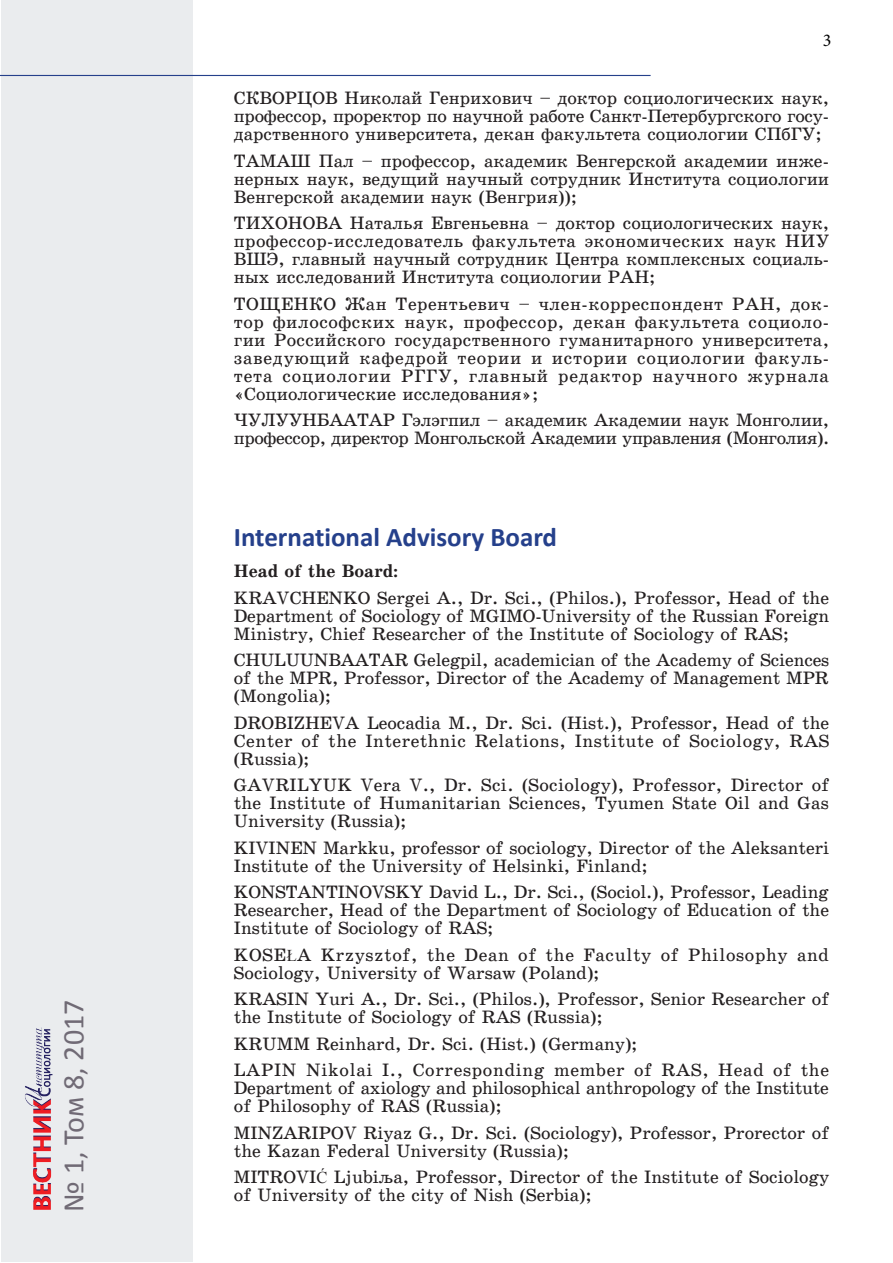
<style>
.page{position:relative;width:893px;height:1263px;background:#fff}
.page>*{position:absolute;margin:0;border:0;box-sizing:border-box;transform-origin:0 0}
.t1{font:30px "Calibri";color:#706a75}
.Заголовок_Редакция{font:700 27px "Calibri";color:#25408b}
.Список_Редакция2{font:18px/18px "School Book C";color:#231f20;text-align:justify}
.Список_Редакция2-2{font:18px/18px "School Book C";letter-spacing:-.02em;color:#231f20}
.Список_Редакция2-3{font:18px/18px "School Book C";letter-spacing:.035em;color:#231f20}
.Список_Редакция{font:18px "School Book C Bold";color:#231f20}
.t2{font:18px "Minion Pro";color:#000}
.s1{font-family:"Times New Roman";font-size:16.5px}
</style>
<div class="page">
<div style="left:1px;top:1px;width:192px;height:1261px;background:#eaecee"></div>
<hr style="left:0;top:75px;width:651px;height:1px;background:#25408b">
<img style="left:25px;top:1027px;width:28px;height:183px">
<h1 class="t1" style="left:55px;top:1212px;width:214px;rotate:-90deg">№ 1, Том 8, 2017</h1>
<p class="t2" style="left:823px;top:29px;width:10px">3</p>
<p class="Список_Редакция2" style="left:234px;top:89px;width:597px">СКВОРЦОВ Николай Генрихович – доктор социологических наук, профессор, проректор по научной работе Санкт-Петербургского госу&shy;дарственного университета, декан факультета социологии СПбГУ;</p>
<p class="Список_Редакция2" style="left:234px;top:152px;width:597px">ТАМАШ Пал – профессор, академик Венгерской академии инже&shy;нерных наук, ведущий научный сотрудник Института социологии Венгерской академии наук (Венгрия));</p>
<p class="Список_Редакция2" style="left:234px;top:214px;width:597px">ТИХОНОВА Наталья Евгеньевна – доктор социологических наук, профессор-исследователь факультета экономических наук НИУ ВШЭ, главный научный сотрудник Центра комплексных социаль&shy;ных исследований Института социологии РАН;</p>
<p class="Список_Редакция2" style="left:234px;top:295px;width:597px">ТОЩЕНКО Жан Терентьевич – член-корреспондент РАН, док&shy;тор философских наук, профессор, декан факультета социоло&shy;гии Российского государственного гуманитарного университета, заведующий кафедрой теории и истории социологии факуль&shy;тета социологии РГГУ, главный редактор научного журнала «Социологические исследования»;</p>
<p class="Список_Редакция2-2" style="left:234px;top:411px;width:597px">ЧУЛУУНБААТАР Гэлэгпил – академик Академии наук Монголии, профессор, директор Монгольской Академии управления (Монголия).</p>
<p class="Заголовок_Редакция" style="left:234px;top:520px;width:325px">International Advisory Board</p>
<p class="Список_Редакция" style="left:234px;top:561px;width:166px">Head of the Board:</p>
<p class="Список_Редакция2" style="left:234px;top:589px;width:597px">KRAVCHENKO Sergei A., Dr. Sci., (Philos.), Professor, Head of the Department of Sociology of MGIMO-University of the Russian Foreign Ministry, Chief Researcher of the Institute of Sociology of RAS;</p>
<p class="Список_Редакция2" style="left:234px;top:651px;width:597px">CHULUUNBAATAR Gelegpil, academician of the Academy of Sciences of the MPR, Professor, Director of the Academy of Management MPR (Mongolia);</p>
<p class="Список_Редакция2" style="left:234px;top:714px;width:597px">DROBIZHEVA Leocadia M., Dr. Sci. (Hist.), Professor, Head of the Center of the Interethnic Relations, Institute of Sociology, RAS (Russia);</p>
<p class="Список_Редакция2" style="left:234px;top:776px;width:597px">GAVRILYUK Vera V., Dr. Sci. (Sociology), Professor, Director of the Institute of Humanitarian Sciences, Tyumen State Oil and Gas University (Russia);</p>
<p class="Список_Редакция2" style="left:234px;top:839px;width:597px">KIVINEN Markku, professor of sociology, Director of the Aleksanteri<br>Institute of the University of Helsinki, Finland;</p>
<p class="Список_Редакция2" style="left:234px;top:883px;width:597px">KONSTANTINOVSKY David L., Dr. Sci., (Sociol.), Professor, Leading Researcher, Head of the Department of Sociology of Education of the Institute of Sociology of RAS;</p>
<p class="Список_Редакция2-3" style="left:234px;top:946px;width:597px">KOSE<span class="s1">Ł</span>A Krzysztof, the Dean of the Faculty of Philosophy and<br>Sociology, University of Warsaw (Poland);</p>
<p class="Список_Редакция2" style="left:234px;top:990px;width:597px">KRASIN Yuri A., Dr. Sci., (Philos.), Professor, Senior Researcher of the Institute of Sociology of RAS (Russia);</p>
<p class="Список_Редакция2" style="left:234px;top:1035px;width:405px">KRUMM Reinhard, Dr. Sci. (Hist.) (Germany);</p>
<p class="Список_Редакция2" style="left:234px;top:1061px;width:597px">LAPIN Nikolai I., Corresponding member of RAS, Head of the Department of axiology and philosophical anthropology of the Institute of Philosophy of RAS (Russia);</p>
<p class="Список_Редакция2" style="left:234px;top:1124px;width:597px">MINZARIPOV Riyaz G., Dr. Sci. (Sociology), Professor, Prorector of the Kazan Federal University (Russia);</p>
<p class="Список_Редакция2" style="left:234px;top:1168px;width:597px">MITROVI<span class="s1">Ć</span> Ljubiša, Professor, Director of the Institute of Sociology of University of the city of Nish (Serbia);</p>
</div>
